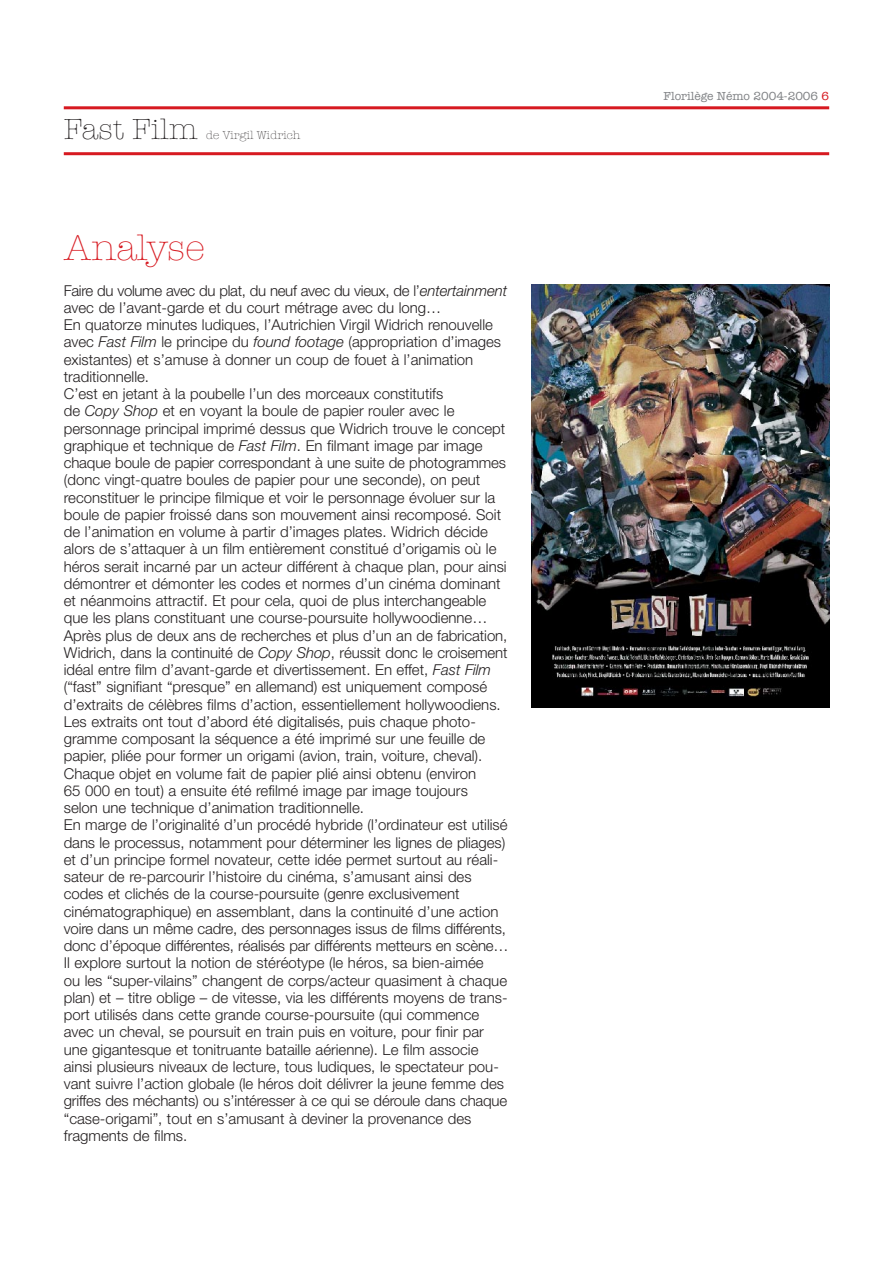
<style>
.page{position:relative;width:893px;height:1263px;background:#fff}
.page>*{position:absolute;margin:0;border:0;box-sizing:border-box;transform-origin:0 0}
.t1{font:300 37.5px "American Typewriter";color:#d71920}
.t2{font:300 30px "American Typewriter";color:#231f20}
.t3{font:300 15px/17.2px "Helvetica Neue";color:#231f20}
.t4{font:12px "American Typewriter";color:#808285}
.t5{font:300 12px "American Typewriter";color:#231f20}
.s1{font-style:italic}
.s2{color:#d71920}
</style>
<div class="page">
<hr style="left:64px;top:106px;width:765px;height:3px;background:#d71920">
<hr style="left:64px;top:152px;width:765px;height:3px;background:#d71920">
<img style="left:531px;top:284px;width:298px;height:423px">
<h2 class="t2" style="left:64px;top:112px;width:135px">Fast Film</h2>
<p class="t5" style="left:206px;top:129px;width:96px">de Virgil Widrich</p>
<h1 class="t1" style="left:64px;top:227px;width:143px">Analyse</h1>
<p class="t3" style="left:64px;top:281px;width:446px">Faire du volume avec du plat, du neuf avec du vieux, de l’<span class="s1">entertainment </span>avec de l’avant-garde et du court métrage avec du long…<br>En quatorze minutes ludiques, l’Autrichien Virgil Widrich renouvelle avec <span class="s1">Fast Film</span> le principe du <span class="s1">found footage</span> (appropriation d’images existantes) et s’amuse à donner un coup de fouet à l’animation traditionnelle.<br>C’est en jetant à la poubelle l’un des morceaux constitutifs<br>de <span class="s1">Copy Shop</span> et en voyant la boule de papier rouler avec le personnage principal imprimé dessus que Widrich trouve le concept graphique et technique de <span class="s1">Fast Film</span>. En filmant image par image chaque boule de papier correspondant à une suite de photogrammes (donc vingt-quatre boules de papier pour une seconde), on peut reconstituer le principe filmique et voir le personnage évoluer sur la boule de papier froissé dans son mouvement ainsi recomposé. Soit de l’animation en volume à partir d’images plates. Widrich décide alors de s’attaquer à un film entièrement constitué d’origamis où le héros serait incarné par un acteur différent à chaque plan, pour ainsi démontrer et démonter les codes et normes d’un cinéma dominant et néanmoins attractif. Et pour cela, quoi de plus interchangeable que les plans constituant une course-poursuite hollywoodienne… Après plus de deux ans de recherches et plus d’un an de fabrication, Widrich, dans la continuité de <span class="s1">Copy Shop</span>, réussit donc le croisement idéal entre film d’avant-garde et divertissement. En effet, <span class="s1">Fast Film </span>(“fast” signifiant “presque” en allemand) est uniquement composé d’extraits de célèbres films d’action, essentiellement hollywoodiens.<br>Les extraits ont tout d’abord été digitalisés, puis chaque photo&shy;gramme composant la séquence a été imprimé sur une feuille de papier, pliée pour former un origami (avion, train, voiture, cheval).<br>Chaque objet en volume fait de papier plié ainsi obtenu (environ<br>65 000 en tout) a ensuite été refilmé image par image toujours<br>selon une technique d’animation traditionnelle.<br>En marge de l’originalité d’un procédé hybride (l’ordinateur est utilisé dans le processus, notamment pour déterminer les lignes de pliages) et d’un principe formel novateur, cette idée permet surtout au réali&shy;sateur de re-parcourir l’histoire du cinéma, s’amusant ainsi des codes et clichés de la course-poursuite (genre exclusivement cinématographique) en assemblant, dans la continuité d’une action voire dans un même cadre, des personnages issus de films différents, donc d’époque différentes, réalisés par différents metteurs en scène… Il explore surtout la notion de stéréotype (le héros, sa bien-aimée<br>ou les “super-vilains” changent de corps/acteur quasiment à chaque plan) et – titre oblige – de vitesse, via les différents moyens de trans&shy;port utilisés dans cette grande course-poursuite (qui commence avec un cheval, se poursuit en train puis en voiture, pour finir par une gigantesque et tonitruante bataille aérienne). Le film associe ainsi plusieurs niveaux de lecture, tous ludiques, le spectateur pou&shy;vant suivre l’action globale (le héros doit délivrer la jeune femme des griffes des méchants) ou s’intéresser à ce qui se déroule dans chaque “case-origami”, tout en s’amusant à deviner la provenance des fragments de films.</p>
<p class="t4" style="left:664px;top:89px;width:167px">Florilège Némo 2004-2006 <span class="s2">6</span></p>
</div>
